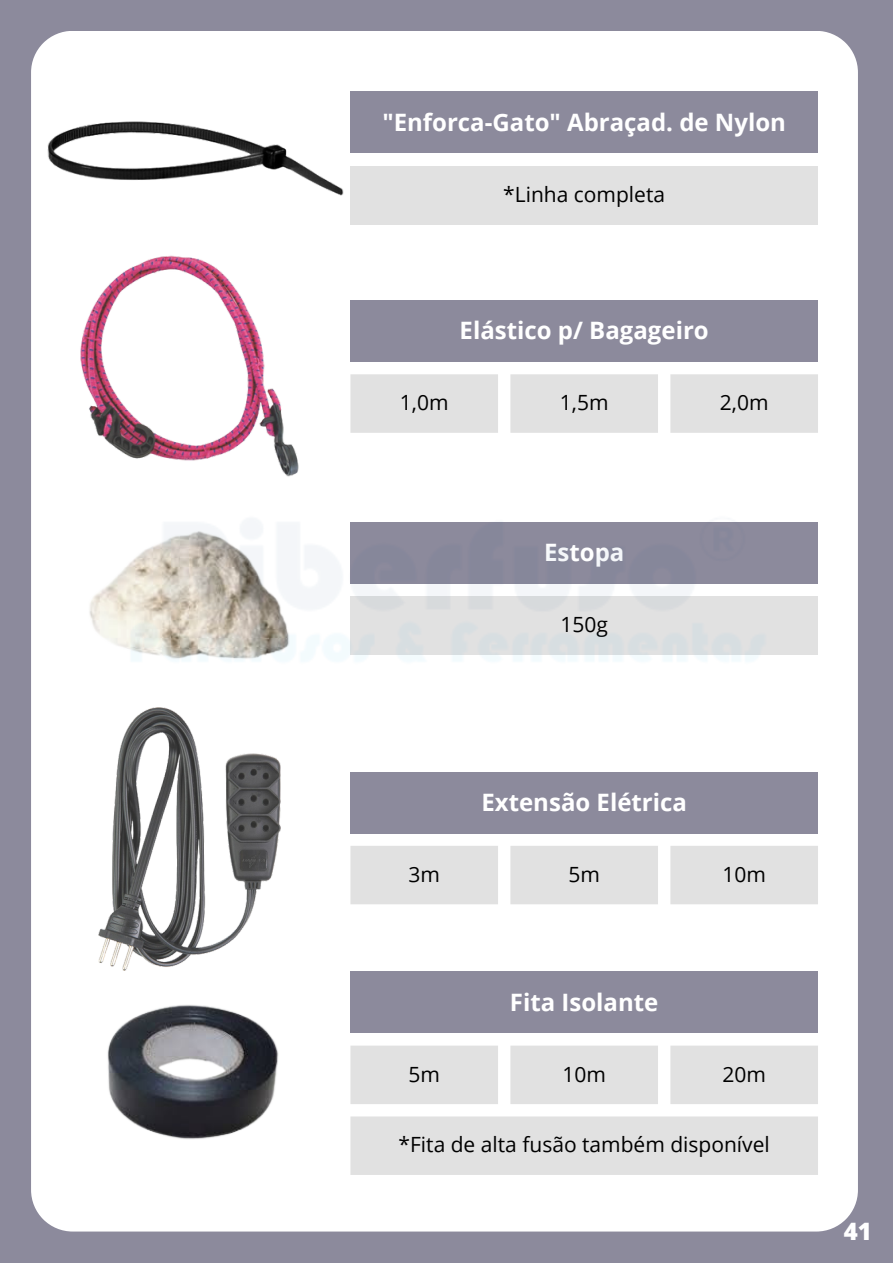
<style>
.page{position:relative;width:893px;height:1264px;background:#fff}
.page>*{position:absolute;margin:0;border:0;box-sizing:border-box;transform-origin:0 0}
.t1{font:700 24px "Open Sans";color:#fff}
.t2{font:800 24px "Open Sans";color:#fff}
.t3{font:21px "Open Sans";color:#000}
</style>
<div class="page">
<div style="left:0;top:0;width:892px;height:1262px;background:#8c8a9c"></div>
<div style="left:31px;top:31px;width:826px;height:1200px;background:#fff"></div>
<div style="left:350px;top:92px;width:467px;height:61px;background:#8c8a9c"></div>
<div style="left:350px;top:1131px;width:467px;height:43px;background:#e1e1e1"></div>
<img style="left:41px;top:31px;width:309px;height:127px">
<div style="left:72px;top:1131px;width:236px;height:60px;background:#fff"></div>
<img style="left:31px;top:158px;width:827px;height:973px">
<p class="t1" style="left:382px;top:105px;width:405px">"Enforca-Gato" Abraçad. de Nylon</p>
<p class="t3" style="left:503px;top:179px;width:163px">*Linha completa</p>
<p class="t1" style="left:459px;top:314px;width:250px">Elástico p/ Bagageiro</p>
<p class="t3" style="left:400px;top:388px;width:50px">1,0m</p>
<p class="t3" style="left:560px;top:388px;width:50px">1,5m</p>
<p class="t3" style="left:719px;top:388px;width:50px">2,0m</p>
<p class="t1" style="left:544px;top:536px;width:82px">Estopa</p>
<p class="t3" style="left:560px;top:610px;width:49px">150g</p>
<p class="t1" style="left:481px;top:785px;width:207px">Extensão Elétrica</p>
<p class="t3" style="left:408px;top:859px;width:33px">3m</p>
<p class="t3" style="left:568px;top:859px;width:33px">5m</p>
<p class="t3" style="left:722px;top:859px;width:45px">10m</p>
<p class="t1" style="left:510px;top:985px;width:150px">Fita Isolante</p>
<p class="t3" style="left:408px;top:1059px;width:33px">5m</p>
<p class="t3" style="left:562px;top:1059px;width:45px">10m</p>
<p class="t3" style="left:722px;top:1059px;width:45px">20m</p>
<p class="t3" style="left:398px;top:1129px;width:373px">*Fita de alta fusão também disponível</p>
<p class="t2" style="left:843px;top:1214px;width:30px">41</p>
</div>
